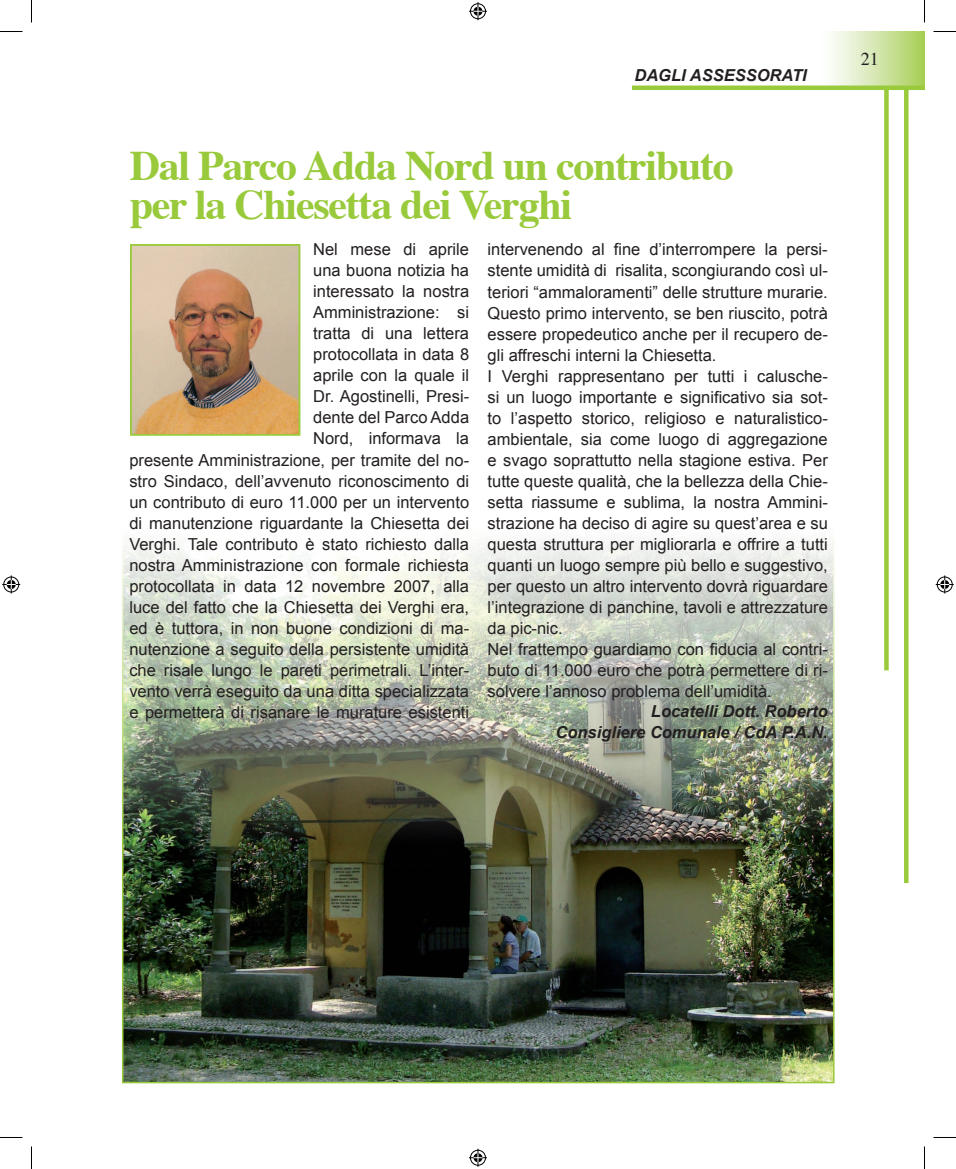
<style>
.page{position:relative;width:956px;height:1169px;background:#fff}
.page>*{position:absolute;margin:0;border:0;box-sizing:border-box;transform-origin:0 0}
.t1{font:700 42px/39px "Times";letter-spacing:-.03em;color:#99ca3b}
.t2{font:18px "Times";color:#231f20}
.t3{font:16.5px/21px "Arial";color:#231f20;text-align:right}
.t4{font:italic 700 16.5px/21px "Arial";color:#231f20;text-align:right}
</style>
<div class="page">
<hr style="left:904px;top:32px;width:4px;height:851px;background:#99ca3b">
<div style="left:884px;top:32px;width:5px;height:638px;background:#99ca3b"></div>
<div style="left:815px;top:32px;width:109px;height:54px;background:linear-gradient(to right,#fff,#abd05e)"></div>
<hr style="left:632px;top:86px;width:292px;height:4px;background:#99ca3b">
<img style="left:122px;top:296px;width:713px;height:788px">
<img style="left:133px;top:247px;width:164px;height:186px">
<div style="left:130px;top:244px;width:170px;height:192px;border:2px solid #99ca3b"></div>
<svg style="left:0;top:31px;width:22px;height:1px"></svg>
<svg style="left:933px;top:31px;width:23px;height:1px"></svg>
<svg style="left:0;top:1137px;width:22px;height:1px"></svg>
<svg style="left:933px;top:1137px;width:23px;height:1px"></svg>
<svg style="left:31px;top:0;width:1px;height:23px"></svg>
<svg style="left:31px;top:1146px;width:1px;height:23px"></svg>
<svg style="left:924px;top:0;width:1px;height:23px"></svg>
<svg style="left:924px;top:1146px;width:1px;height:23px"></svg>
<svg style="left:469px;top:2px;width:18px;height:18px"></svg>
<svg style="left:469px;top:1148px;width:18px;height:18px"></svg>
<svg style="left:2px;top:575px;width:18px;height:18px"></svg>
<svg style="left:936px;top:575px;width:18px;height:18px"></svg>
<p class="t4" style="left:634px;top:66px;width:174px">DAGLI ASSESSORATI</p>
<h1 class="t1" style="left:130px;top:142px;width:606px">Dal Parco Adda Nord un contributo per la Chiesetta dei Verghi</h1>
<p class="t3" style="left:129px;top:239px;width:341px">Nel mese di aprile<br>una buona notizia ha<br>interessato la nostra<br>Amministrazione: si<br>tratta di una lettera<br>protocollata in data 8<br>aprile con la quale il<br>Dr. Agostinelli, Presi-<br>dente del Parco Adda<br>Nord, informava la<br>presente Amministrazione, per tramite del no&shy;stro Sindaco, dell’avvenuto riconoscimento di un contributo di euro 11.000 per un intervento di manutenzione riguardante la Chiesetta dei Verghi. Tale contributo è stato richiesto dalla nostra Amministrazione con formale richiesta protocollata in data 12 novembre 2007, alla luce del fatto che la Chiesetta dei Verghi era, ed è tuttora, in non buone condizioni di ma&shy;nutenzione a seguito della persistente umidità che risale lungo le pareti perimetrali. L’inter&shy;vento verrà eseguito da una ditta specializzata e permetterà di risanare le murature esistenti</p>
<p class="t3" style="left:488px;top:239px;width:342px;text-align:left">intervenendo al fine d’interrompere la persi&shy;stente umidità di risalita, scongiurando così ul&shy;teriori “ammaloramenti” delle strutture murarie.<br>Questo primo intervento, se ben riuscito, potrà essere propedeutico anche per il recupero de&shy;gli affreschi interni la Chiesetta.<br>I Verghi rappresentano per tutti i calusche&shy;si un luogo importante e significativo sia sot&shy;to l’aspetto storico, religioso e naturalistico&shy;ambientale, sia come luogo di aggregazione e svago soprattutto nella stagione estiva. Per tutte queste qualità, che la bellezza della Chie&shy;setta riassume e sublima, la nostra Ammini&shy;strazione ha deciso di agire su quest’area e su questa struttura per migliorarla e offrire a tutti quanti un luogo sempre più bello e suggestivo, per questo un altro intervento dovrà riguardare l’integrazione di panchine, tavoli e attrezzature da pic-nic.<br>Nel frattempo guardiamo con fiducia al contri&shy;buto di 11.000 euro che potrà permettere di ri&shy;solvere l’annoso problema dell’umidità.</p>
<p class="t4" style="left:555px;top:701px;width:274px">Locatelli Dott. Roberto<br>Consigliere Comunale / CdA P.A.N.</p>
<p class="t2" style="left:861px;top:42px;width:19px">21</p>
</div>
